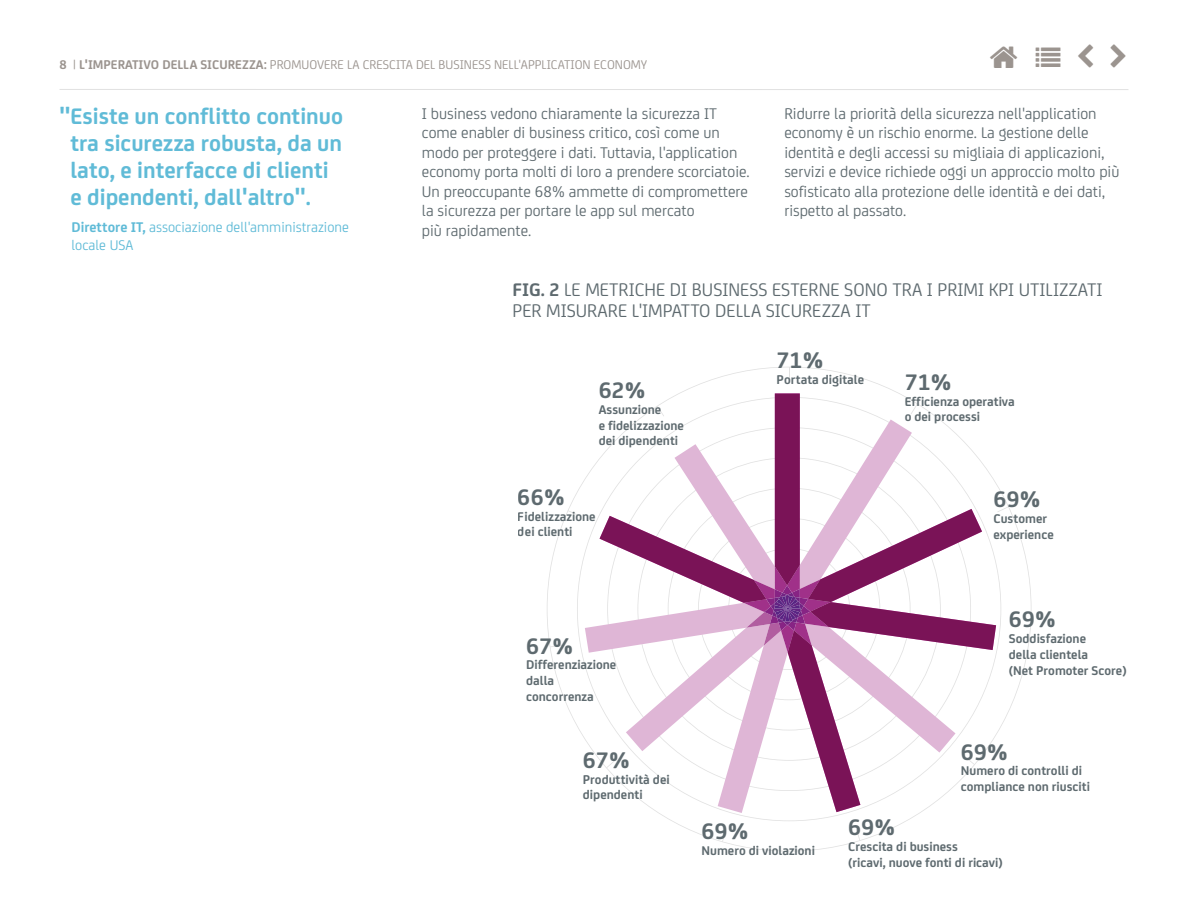
<style>
.page{position:relative;width:1188px;height:918px;background:#fff}
.page>*{position:absolute;margin:0;border:0;box-sizing:border-box;transform-origin:0 0}
.t1{font:700 24px/27px "CA Sans";color:#60bbd7}
.t2{font:700 24px "CA Sans";color:#5e6a6f}
.t3{font:19.5px/21px "CA Sans";color:#5e6a6f}
.t4{font:16.5px/19.5px "CA Sans";color:#5e6a6f}
.t5{font:15px/18px "CA Sans";color:#60bbd7}
.t6{font:700 13.5px/15.8px "CA Sans";color:#5e6a6f}
.t7{font:13.5px "CA Sans";color:#9b948f}
.s1{font-weight:700}
</style>
<div class="page">
<hr style="left:60px;top:89px;width:1068px;height:1px;background:#e1e1e1">
<svg style="left:547px;top:367px;width:485px;height:484px"></svg>
<svg style="left:789px;top:367px;width:1px;height:12px"></svg>
<svg style="left:1017px;top:641px;width:12px;height:2px"></svg>
<svg style="left:856px;top:829px;width:4px;height:12px"></svg>
<svg style="left:722px;top:830px;width:4px;height:12px"></svg>
<svg style="left:550px;top:645px;width:12px;height:2px"></svg>
<svg style="left:568px;top:510px;width:11px;height:6px"></svg>
<svg style="left:585px;top:393px;width:424px;height:420px"></svg>
<p class="t7" style="left:60px;top:55px;width:589px"><span class="s1">8</span> | <span class="s1">L'IMPERATIVO DELLA SICUREZZA:</span> PROMUOVERE LA CRESCITA DEL BUSINESS NELL'APPLICATION ECONOMY</p>
<p class="t4" style="left:422px;top:102px;width:329px">I business vedono chiaramente la sicurezza IT come enabler di business critico, così come un modo per proteggere i dati. Tuttavia, l'application economy porta molti di loro a prendere scorciatoie.<br>Un preoccupante 68% ammette di compromettere la sicurezza per portare le app sul mercato<br>più rapidamente.</p>
<p class="t4" style="left:784px;top:102px;width:337px">Ridurre la priorità della sicurezza nell'application economy è un rischio enorme. La gestione delle identità e degli accessi su migliaia di applicazioni, servizi e device richiede oggi un approccio molto più sofisticato alla protezione delle identità e dei dati, rispetto al passato.</p>
<h1 class="t1" style="left:70px;top:101px;width:274px;text-indent:-11px">"Esiste un conflitto continuo tra sicurezza robusta, da un lato, e interfacce di clienti e dipendenti, dall'altro".</h1>
<p class="t5" style="left:71px;top:217px;width:279px"><span class="s1">Direttore IT,</span> associazione dell'amministrazione locale USA</p>
<p class="t3" style="left:513px;top:278px;width:591px"><span class="s1">FIG. 2</span> LE METRICHE DI BUSINESS ESTERNE SONO TRA I PRIMI KPI UTILIZZATI<br>PER MISURARE L'IMPATTO DELLA SICUREZZA IT</p>
<h1 class="t2" style="left:777px;top:342px;width:49px">71%</h1>
<p class="t6" style="left:777px;top:370px;width:89px">Portata digitale</p>
<h1 class="t2" style="left:905px;top:364px;width:49px">71%</h1>
<p class="t6" style="left:905px;top:392px;width:112px">Efficienza operativa o dei processi</p>
<h1 class="t2" style="left:599px;top:372px;width:49px">62%</h1>
<p class="t6" style="left:599px;top:401px;width:87px">Assunzione<br>e fidelizzazione dei dipendenti</p>
<h1 class="t2" style="left:518px;top:479px;width:49px">66%</h1>
<p class="t6" style="left:518px;top:507px;width:79px">Fidelizzazione dei clienti</p>
<h1 class="t2" style="left:526px;top:628px;width:49px">67%</h1>
<p class="t6" style="left:526px;top:656px;width:92px">Differenziazione dalla concorrenza</p>
<h1 class="t2" style="left:583px;top:742px;width:49px">67%</h1>
<p class="t6" style="left:583px;top:770px;width:88px">Produttività dei dipendenti</p>
<h1 class="t2" style="left:702px;top:813px;width:49px">69%</h1>
<p class="t6" style="left:702px;top:842px;width:115px">Numero di violazioni</p>
<h1 class="t2" style="left:994px;top:481px;width:49px">69%</h1>
<p class="t6" style="left:994px;top:510px;width:62px">Customer experience</p>
<h1 class="t2" style="left:1009px;top:601px;width:49px">69%</h1>
<p class="t6" style="left:1009px;top:630px;width:119px">Soddisfazione<br>della clientela<br>(Net Promoter Score)</p>
<h1 class="t2" style="left:961px;top:734px;width:49px">69%</h1>
<p class="t6" style="left:961px;top:762px;width:131px">Numero di controlli di compliance non riusciti</p>
<h1 class="t2" style="left:848px;top:809px;width:49px">69%</h1>
<p class="t6" style="left:848px;top:838px;width:156px">Crescita di business<br>(ricavi, nuove fonti di ricavi)</p>
</div>
